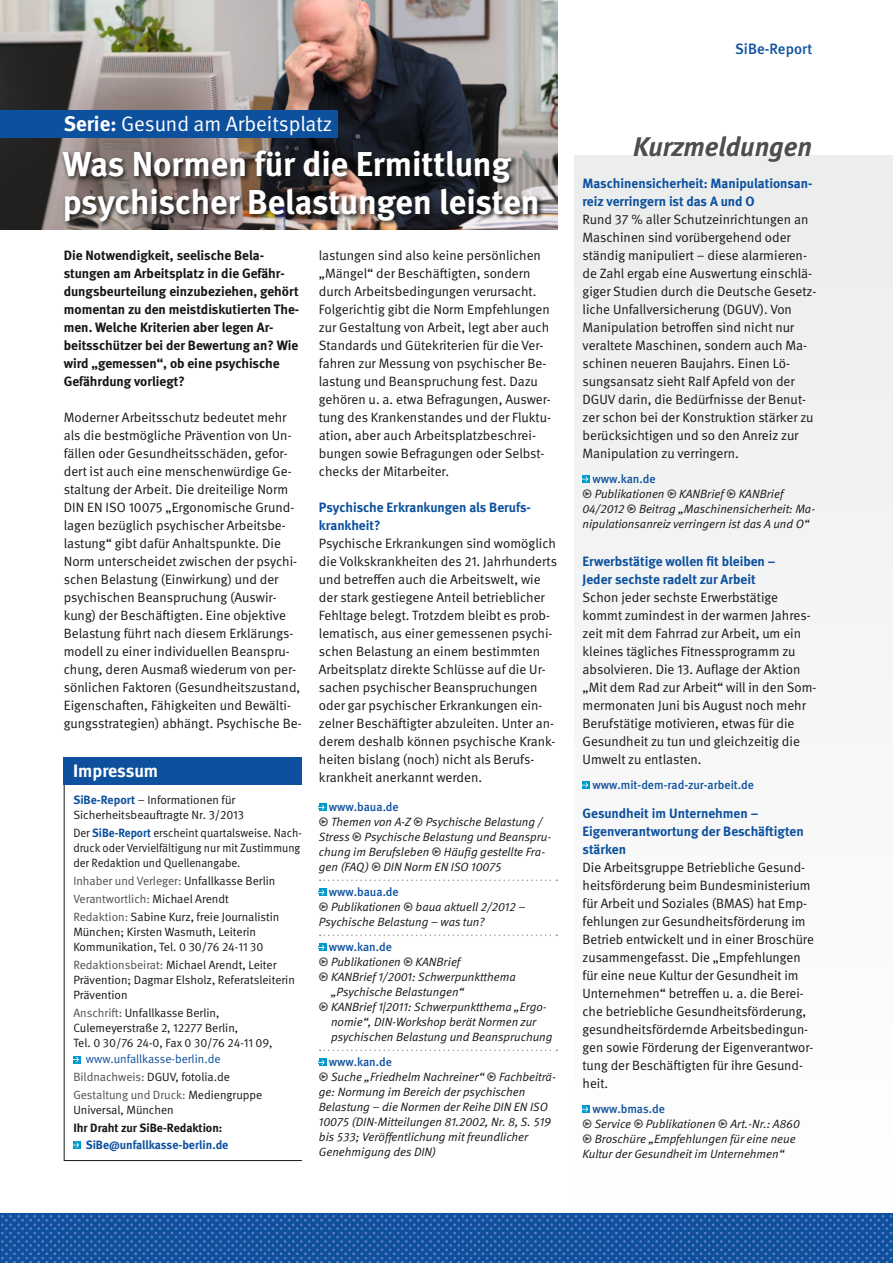
<style>
.page{position:relative;width:893px;height:1263px;background:#fff}
.page>*{position:absolute;margin:0;border:0;box-sizing:border-box;transform-origin:0 0}
.t1{font:700 34.5px/37.5px "DGUV Meta";color:#fff}
.t2{font:italic 700 27px "DGUV Meta";color:#4e4e4d}
.t3{font:21px "DGUV Meta";color:#fff}
.t4{font:700 18px "DGUV Meta";letter-spacing:-.005em;color:#fff}
.t5{font:500 15px "DGUV Meta";color:#0d519e}
.t6{font:13.5px/18px "DGUV Meta";color:#151616}
.t7{font:700 13.5px/18px "DGUV Meta";color:#151616}
.t8{font:700 13.5px/18px "DGUV Meta";color:#0d519e}
.t9{font:italic 12px/15px "DGUV Meta";color:#151616}
.t10{font:12px/15px "DGUV Meta";color:#151616}
.t11{font:12px/15px "DGUV Meta";color:#151616;text-align:justify;scale:.95 1}
.t12{font:500 12px "DGUV Meta";color:#0d519e}
.t13{font:12px/18px "DGUV Meta";color:#4e4e4d}
.t14{font:700 12px "DGUV Meta";color:#151616}
.t15{font:700 12px "DGUV Meta";color:#0d519e}
.s1{font-weight:700}
.s2{font-weight:500;font-style:normal;color:#4e4e4d}
.s3{font-weight:700;color:#0d519e}
.s4{color:#4e4e4d}
.s5{color:#0d519e}
.s6{color:#151616}
</style>
<div class="page">
<div style="left:64px;top:757px;width:238px;height:28px;background:#0d519e"></div>
<svg style="left:63px;top:784px;width:239px;height:377px"></svg>
<img style="left:0;top:1214px;width:893px;height:49px">
<img style="left:0;top:0;width:557px;height:230px">
<div style="left:0;top:111px;width:338px;height:27px;background:#0d519e"></div>
<div style="left:574px;top:156px;width:319px;height:1056px;background:#f5f5f5"></div>
<div style="left:583px;top:475px;width:7px;height:8px;background:#0099cb"></div>
<svg style="left:583px;top:476px;width:5px;height:7px"></svg>
<div style="left:583px;top:781px;width:7px;height:8px;background:#0099cb"></div>
<svg style="left:583px;top:782px;width:5px;height:7px"></svg>
<div style="left:583px;top:1105px;width:7px;height:8px;background:#0099cb"></div>
<svg style="left:583px;top:1106px;width:5px;height:7px"></svg>
<img style="left:61px;top:149px;width:483px;height:79px">
<svg style="left:320px;top:879px;width:237px;height:2px"></svg>
<svg style="left:320px;top:934px;width:237px;height:2px"></svg>
<svg style="left:320px;top:1049px;width:237px;height:2px"></svg>
<svg style="left:319px;top:804px;width:7px;height:7px"></svg>
<svg style="left:319px;top:889px;width:7px;height:7px"></svg>
<svg style="left:319px;top:944px;width:7px;height:7px"></svg>
<svg style="left:319px;top:1059px;width:7px;height:7px"></svg>
<h3 class="t3" style="left:64px;top:111px;width:270px"><span class="s1">Serie:</span> Gesund am Arbeitsplatz</h3>
<h1 class="t1" style="left:63px;top:146px;width:478px">Was Normen für die Ermittlung psychischer Belastungen leisten</h1>
<p class="t7" style="left:64px;top:246px;width:237px">Die Notwendigkeit, seelische Bela&shy;stungen am Arbeitsplatz in die Gefähr&shy;dungsbeurteilung einzubeziehen, gehört momentan zu den meistdiskutierten The&shy;men. Welche Kriterien aber legen Ar&shy;beitsschützer bei der Bewertung an? Wie wird „gemessen“, ob eine psychische Gefährdung vorliegt?</p>
<p class="t6" style="left:64px;top:408px;width:239px">Moderner Arbeitsschutz bedeutet mehr als die bestmögliche Prävention von Un&shy;fällen oder Gesundheitsschäden, gefor&shy;dert ist auch eine menschenwürdige Ge&shy;staltung der Arbeit. Die dreiteilige Norm DIN EN ISO 10075 „Ergonomische Grund&shy;lagen bezüglich psychischer Arbeitsbe&shy;lastung“ gibt dafür Anhaltspunkte. Die Norm unterscheidet zwischen der psychi&shy;schen Belastung (Einwirkung) und der psychischen Beanspruchung (Auswir&shy;kung) der Beschäftigten. Eine objektive Belastung führt nach diesem Erklärungs&shy;modell zu einer individuellen Beanspru&shy;chung, deren Ausmaß wiederum von per&shy;sönlichen Faktoren (Gesundheitszustand, Eigenschaften, Fähigkeiten und Bewälti&shy;gungsstrategien) abhängt. Psychische Be-</p>
<p class="t6" style="left:319px;top:246px;width:234px">lastungen sind also keine persönlichen „Mängel“ der Beschäftigten, sondern durch Arbeitsbedingungen verursacht.<br>Folgerichtig gibt die Norm Empfehlungen zur Gestaltung von Arbeit, legt aber auch Standards und Gütekriterien für die Ver&shy;fahren zur Messung von psychischer Be&shy;lastung und Beanspruchung fest. Dazu gehören u. a. etwa Befragungen, Auswer&shy;tung des Krankenstandes und der Fluktu&shy;ation, aber auch Arbeitsplatzbeschrei&shy;bungen sowie Befragungen oder Selbst&shy;checks der Mitarbeiter.</p>
<p class="t8" style="left:319px;top:498px;width:214px">Psychische Erkrankungen als Berufs&shy;krankheit?</p>
<p class="t6" style="left:319px;top:534px;width:240px">Psychische Erkrankungen sind womöglich die Volkskrankheiten des 21. Jahrhunderts und betreffen auch die Arbeitswelt, wie der stark gestiegene Anteil betrieblicher Fehltage belegt. Trotzdem bleibt es prob&shy;lematisch, aus einer gemessenen psychi&shy;schen Belastung an einem bestimmten Arbeitsplatz direkte Schlüsse auf die Ur&shy;sachen psychischer Beanspruchungen oder gar psychischer Erkrankungen ein&shy;zelner Beschäftigter abzuleiten. Unter an&shy;derem deshalb können psychische Krank&shy;heiten bislang (noch) nicht als Berufs&shy;krankheit anerkannt werden.</p>
<p class="t12" style="left:329px;top:800px;width:71px">www.baua.de</p>
<p class="t9" style="left:319px;top:815px;width:234px"><span class="s2">•</span> Themen von A-Z <span class="s2">•</span> Psychische Belastung / Stress <span class="s2">•</span> Psychische Belastung und Beanspru&shy;chung im Berufsleben <span class="s2">•</span> Häufig gestellte Fra&shy;gen (FAQ) <span class="s2">•</span> DIN Norm EN ISO 10075</p>
<p class="t12" style="left:329px;top:885px;width:71px">www.baua.de</p>
<p class="t9" style="left:319px;top:900px;width:208px"><span class="s2">•</span> Publikationen <span class="s2">•</span> baua aktuell 2/2012 –<br>Psychische Belastung – was tun?</p>
<p class="t12" style="left:329px;top:940px;width:65px">www.kan.de</p>
<p class="t9" style="left:319px;top:955px;width:143px"><span class="s2">•</span> Publikationen <span class="s2">•</span> KANBrief</p>
<p class="t9" style="left:331px;top:970px;width:186px;text-indent:-12px"><span class="s2">•</span> KANBrief 1/2001: Schwerpunktthema „Psychische Belastungen“</p>
<p class="t9" style="left:331px;top:1000px;width:223px;text-indent:-12px"><span class="s2">•</span> KANBrief 1|2011: Schwerpunktthema „Ergo&shy;nomie“, DIN-Workshop berät Normen zur psychischen Belastung und Beanspruchung</p>
<p class="t12" style="left:329px;top:1055px;width:65px">www.kan.de</p>
<p class="t9" style="left:319px;top:1070px;width:239px"><span class="s2">•</span> Suche „Friedhelm Nachreiner“ <span class="s2">•</span> Fachbeiträ&shy;ge: Normung im Bereich der psychischen Belastung – die Normen der Reihe DIN EN ISO 10075 (DIN-Mitteilungen 81.2002, Nr. 8, S. 519 bis 533; Veröffentlichung mit freundlicher Genehmigung des DIN)</p>
<h3 class="t4" style="left:73px;top:760px;width:87px">Impressum</h3>
<p class="t10" style="left:73px;top:792px;width:172px"><span class="s3">SiBe-Report</span> – Informationen für<br>Sicherheitsbeauftragte Nr. 3/2013</p>
<p class="t11" style="left:73px;top:825px;width:242px">Der <span class="s3">SiBe-Report</span> erscheint quartalsweise. Nach&shy;druck oder Vervielfältigung nur mit Zustimmung der Redaktion und Quellenangabe.</p>
<p class="t10" style="left:73px;top:872px;width:208px;line-height:18px"><span class="s4">Inhaber und Verleger:</span> Unfallkasse Berlin<br><span class="s4">Verantwortlich:</span> Michael Arendt<br><span class="s4">Redaktion:</span> Sabine Kurz, freie Journalistin</p>
<p class="t10" style="left:73px;top:924px;width:191px">München; Kirsten Wasmuth, Leiterin<br>Kommunikation, Tel. 0 30/76 24-11 30</p>
<p class="t10" style="left:73px;top:957px;width:223px"><span class="s4">Redaktionsbeirat:</span> Michael Arendt, Leiter<br>Prävention; Dagmar Elsholz, Referatsleiterin<br>Prävention</p>
<p class="t10" style="left:73px;top:1005px;width:201px"><span class="s4">Anschrift:</span> Unfallkasse Berlin,<br>Culemeyerstraße 2, 12277 Berlin,<br>Tel. 0 30/76 24-0, Fax 0 30/76 24-11 09,</p>
<p class="t13" style="left:73px;top:1050px;width:191px;text-indent:13px"><span class="s5">www.unfallkasse-berlin.de<br></span>Bildnachweis: <span class="s6">DGUV, fotolia.de<br></span>Gestaltung und Druck: <span class="s6">Mediengruppe</span></p>
<p class="t10" style="left:73px;top:1103px;width:102px">Universal, München</p>
<p class="t14" style="left:73px;top:1121px;width:151px">Ihr Draht zur SiBe-Redaktion:</p>
<p class="t15" style="left:86px;top:1137px;width:144px">SiBe@unfallkasse-berlin.de</p>
<p class="t5" style="left:735px;top:40px;width:79px">SiBe-Report</p>
<h2 class="t2" style="left:633px;top:131px;width:180px">Kurzmeldungen</h2>
<p class="t8" style="left:583px;top:174px;width:231px">Maschinensicherheit: Manipulationsan&shy;reiz verringern ist das A und O</p>
<p class="t6" style="left:583px;top:210px;width:235px">Rund 37 % aller Schutzeinrichtungen an Maschinen sind vorübergehend oder ständig manipuliert – diese alarmieren&shy;de Zahl ergab eine Auswertung einschlä&shy;giger Studien durch die Deutsche Gesetz&shy;liche Unfallversicherung (DGUV). Von Manipulation betroffen sind nicht nur veraltete Maschinen, sondern auch Ma&shy;schinen neueren Baujahrs. Einen Lö&shy;sungsansatz sieht Ralf Apfeld von der DGUV darin, die Bedürfnisse der Benut&shy;zer schon bei der Konstruktion stärker zu berücksichtigen und so den Anreiz zur Manipulation zu verringern.</p>
<p class="t12" style="left:592px;top:472px;width:65px">www.kan.de</p>
<p class="t9" style="left:583px;top:486px;width:234px"><span class="s2">•</span> Publikationen <span class="s2">•</span> KANBrief <span class="s2">•</span> KANBrief<br>04/2012 <span class="s2">•</span> Beitrag „Maschinensicherheit: Ma&shy;nipulationsanreiz verringern ist das A und O“</p>
<p class="t8" style="left:583px;top:552px;width:194px">Erwerbstätige wollen fit bleiben –<br>Jeder sechste radelt zur Arbeit</p>
<p class="t6" style="left:583px;top:588px;width:235px">Schon jeder sechste Erwerbstätige kommt zumindest in der warmen Jahres&shy;zeit mit dem Fahrrad zur Arbeit, um ein kleines tägliches Fitnessprogramm zu absolvieren. Die 13. Auflage der Aktion „Mit dem Rad zur Arbeit“ will in den Som&shy;mermonaten Juni bis August noch mehr Berufstätige motivieren, etwas für die Gesundheit zu tun und gleichzeitig die Umwelt zu entlasten.</p>
<p class="t12" style="left:592px;top:778px;width:163px">www.mit-dem-rad-zur-arbeit.de</p>
<p class="t8" style="left:583px;top:804px;width:223px">Gesundheit im Unternehmen –<br>Eigenverantwortung der Beschäftigten stärken</p>
<p class="t6" style="left:583px;top:858px;width:233px">Die Arbeitsgruppe Betriebliche Gesund&shy;heitsförderung beim Bundesministerium für Arbeit und Soziales (BMAS) hat Emp&shy;fehlungen zur Gesundheitsförderung im Betrieb entwickelt und in einer Broschüre zusammengefasst. Die „Empfehlungen für eine neue Kultur der Gesundheit im Unternehmen“ betreffen u. a. die Berei&shy;che betriebliche Gesundheitsförderung, gesundheitsfördernde Arbeitsbedingun&shy;gen sowie Förderung der Eigenverantwor&shy;tung der Beschäftigten für ihre Gesund&shy;heit.</p>
<p class="t12" style="left:592px;top:1102px;width:74px">www.bmas.de</p>
<p class="t9" style="left:583px;top:1116px;width:219px"><span class="s2">•</span> Service <span class="s2">•</span> Publikationen <span class="s2">•</span> Art.-Nr.: A860</p>
<p class="t9" style="left:583px;top:1131px;width:215px"><span class="s2">•</span> Broschüre „Empfehlungen für eine neue<br>Kultur der Gesundheit im Unternehmen“</p>
</div>
